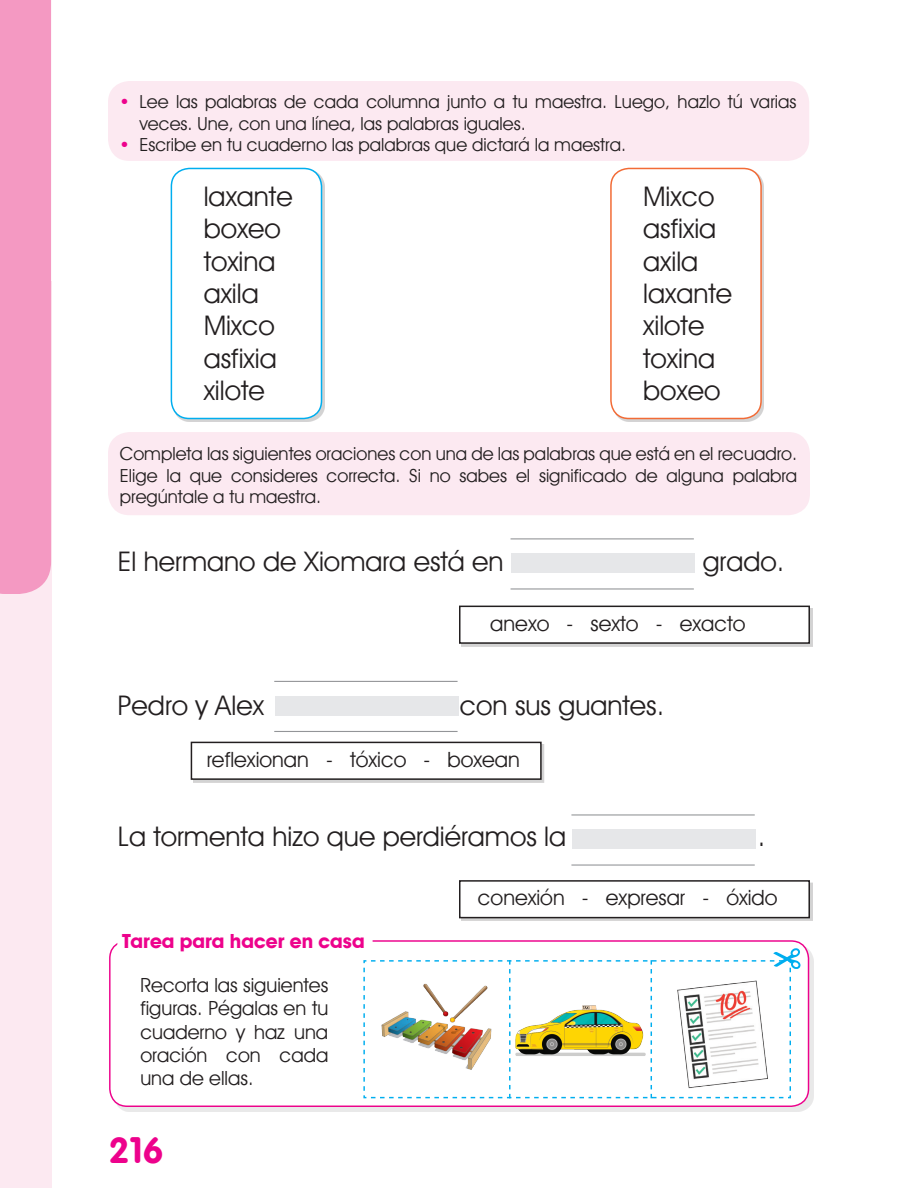
<style>
.page{position:relative;width:918px;height:1188px;background:#fff}
.page>*{position:absolute;margin:0;border:0;box-sizing:border-box;transform-origin:0 0}
.t1{font:36px "VAG Rounded Bold";color:#ed028c}
.TEXTO{font:27px "Avant Guard SW";color:#231f20}
.TEXTO-2{font:21px "Avant Guard SW";color:#231f20}
.TEXTO-3{font:19.5px/23.4px "Avant Guard SW";color:#231f20;text-align:justify}
.TEXTO-4{font:700 19.5px "Avant Guard SW";color:#ed028c}
.TEXTO-5{font:18px/21.6px "Avant Guard SW";color:#231f20;text-align:justify}
.s1{font-family:"Century Gothic";color:#ed028c}
</style>
<div class="page">
<div style="left:0;top:282px;width:51px;height:906px;background:#fce9f1"></div>
<div style="left:0;top:0;width:51px;height:594px;background:#f499c2"></div>
<div style="left:173px;top:170px;width:152px;height:252px;background:#231f20;opacity:.2"></div>
<div style="left:171px;top:168px;width:151px;height:250px;background:#fff;border-radius:18px"></div>
<div style="left:171px;top:168px;width:151px;height:251px;border:2px solid #00aeef;border-radius:18px"></div>
<div style="left:461px;top:608px;width:352px;height:38px;background:#d3d3d3"></div>
<div style="left:460px;top:606px;width:349px;height:37px;background:#fff"></div>
<div style="left:459px;top:606px;width:351px;height:38px;border:2px solid #231f20"></div>
<div style="left:461px;top:883px;width:352px;height:38px;background:#231f20;opacity:.2"></div>
<div style="left:460px;top:881px;width:349px;height:37px;background:#fff"></div>
<div style="left:459px;top:880px;width:351px;height:38px;border:2px solid #231f20"></div>
<div style="left:193px;top:744px;width:351px;height:38px;background:#d3d3d3"></div>
<div style="left:191px;top:742px;width:350px;height:37px;background:#fff"></div>
<div style="left:191px;top:742px;width:351px;height:38px;border:2px solid #231f20"></div>
<div style="left:613px;top:170px;width:151px;height:252px;background:#231f20;opacity:.2"></div>
<div style="left:611px;top:168px;width:150px;height:250px;background:#fff;border-radius:18px"></div>
<div style="left:610px;top:168px;width:152px;height:251px;border:2px solid #f26b36;border-radius:18px"></div>
<div style="left:108px;top:432px;width:702px;height:83px;background:#fce9f1;border-radius:22px"></div>
<div style="left:572px;top:830px;width:183px;height:19px;background:#e6e7e9"></div>
<hr style="left:571px;top:814px;width:184px;height:2px;background:#939598">
<hr style="left:571px;top:864px;width:184px;height:2px;background:#939598">
<div style="left:275px;top:696px;width:183px;height:20px;background:#e6e7e9"></div>
<hr style="left:274px;top:681px;width:184px;height:1px;background:#939598">
<hr style="left:274px;top:731px;width:184px;height:1px;background:#939598">
<div style="left:108px;top:81px;width:701px;height:80px;background:#fce9f1;border-radius:22px"></div>
<div style="left:114px;top:945px;width:700px;height:167px;background:#231f20;opacity:.1"></div>
<div style="left:110px;top:941px;width:699px;height:165px;background:#fff;border-radius:18px"></div>
<div style="left:109px;top:940px;width:700px;height:167px;border:1px solid #ed028c;border-radius:18px"></div>
<div style="left:117px;top:930px;width:256px;height:24px;background:#fff;border-radius:9px"></div>
<svg style="left:363px;top:948px;width:438px;height:150px"></svg>
<img style="left:514px;top:980px;width:133px;height:99px">
<div style="left:511px;top:553px;width:183px;height:20px;background:#e6e7e9"></div>
<hr style="left:511px;top:538px;width:183px;height:1px;background:#939598">
<hr style="left:511px;top:588px;width:183px;height:2px;background:#939598">
<img style="left:371px;top:980px;width:131px;height:92px">
<p class="TEXTO-5" style="left:139px;top:91px;width:659px;text-indent:-20px"><span class="s1">•</span> Lee las palabras de cada columna junto a tu maestra. Luego, hazlo tú varias veces. Une, con una línea, las palabras iguales.</p>
<p class="TEXTO-5" style="left:119px;top:134px;width:509px"><span class="s1">•</span> Escribe en tu cuaderno las palabras que dictará la maestra.</p>
<p class="TEXTO" style="left:204px;top:180px;width:90px">laxante</p>
<p class="TEXTO" style="left:204px;top:212px;width:79px">boxeo</p>
<p class="TEXTO" style="left:204px;top:245px;width:73px">toxina</p>
<p class="TEXTO" style="left:204px;top:277px;width:57px">axila</p>
<p class="TEXTO" style="left:204px;top:309px;width:73px">Mixco</p>
<p class="TEXTO" style="left:204px;top:342px;width:75px">asfixia</p>
<p class="TEXTO" style="left:204px;top:374px;width:63px">xilote</p>
<p class="TEXTO" style="left:643px;top:180px;width:73px">Mixco</p>
<p class="TEXTO" style="left:643px;top:212px;width:75px">asfixia</p>
<p class="TEXTO" style="left:643px;top:245px;width:57px">axila</p>
<p class="TEXTO" style="left:643px;top:277px;width:90px">laxante</p>
<p class="TEXTO" style="left:643px;top:309px;width:63px">xilote</p>
<p class="TEXTO" style="left:643px;top:342px;width:73px">toxina</p>
<p class="TEXTO" style="left:643px;top:374px;width:79px">boxeo</p>
<p class="TEXTO-5" style="left:120px;top:443px;width:679px">Completa las siguientes oraciones con una de las palabras que está en el recuadro.<br>Elige la que consideres correcta. Si no sabes el significado de alguna palabra pregúntale a tu maestra.</p>
<p class="TEXTO" style="left:118px;top:546px;width:387px">El hermano de Xiomara está en</p>
<p class="TEXTO" style="left:703px;top:546px;width:83px">grado.</p>
<p class="TEXTO-2" style="left:490px;top:611px;width:257px">anexo - sexto - exacto</p>
<p class="TEXTO" style="left:118px;top:690px;width:147px">Pedro y Alex</p>
<p class="TEXTO" style="left:460px;top:690px;width:206px">con sus guantes.</p>
<p class="TEXTO-2" style="left:207px;top:747px;width:315px">reflexionan - tóxico - boxean</p>
<p class="TEXTO" style="left:118px;top:820px;width:450px">La tormenta hizo que perdiéramos la</p>
<p class="TEXTO" style="left:758px;top:820px;width:9px">.</p>
<p class="TEXTO-4" style="left:122px;top:929px;width:244px">Tarea para hacer en casa</p>
<p class="TEXTO-3" style="left:140px;top:973px;width:189px">Recorta las siguientes figuras. Pégalas en tu cuaderno y haz una oración con cada una de ellas.</p>
<h1 class="t1" style="left:109px;top:1129px;width:56px">216</h1>
<p class="TEXTO-2" style="left:478px;top:885px;width:301px">conexión - expresar - óxido</p>
</div>
